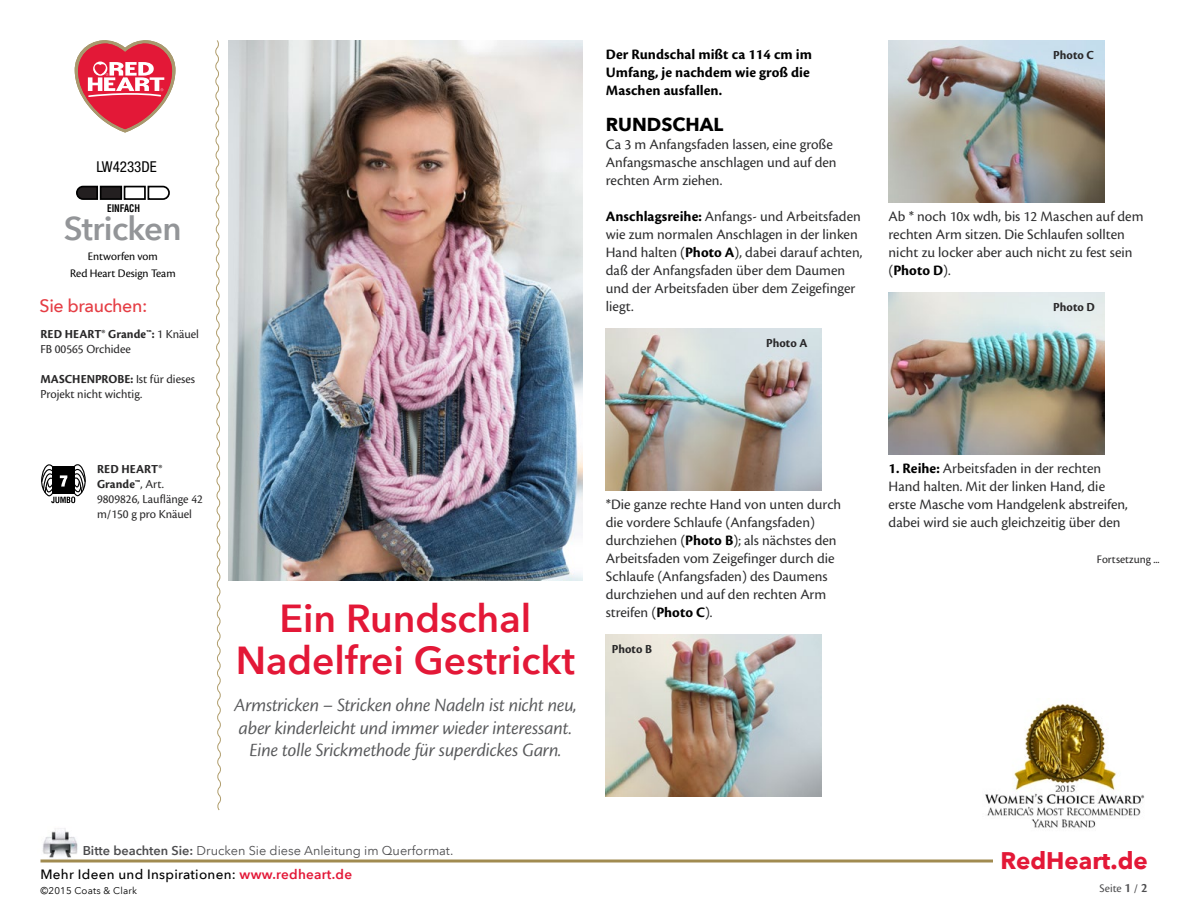
<style>
.page{position:relative;width:1188px;height:918px;background:#fff}
.page>*{position:absolute;margin:0;border:0;box-sizing:border-box;transform-origin:0 0}
.t1{font:600 39px/42px "Avenir Next LT Pro";color:#e31837;text-align:center}
.t2{font:600 33px "Avenir Next LT Pro";letter-spacing:-.02em;color:#939598}
.t3{font:700 24px "Avenir Next LT Pro";color:#e31837}
.t4{font:19.5px/22.5px "Cronos Pro Disp It";letter-spacing:-.005em;color:#58595b;text-align:center}
.t5{font:700 18.75px "Avenir Next LT Pro";color:#000}
.t6{font:500 18px "Avenir Next LT Pro";letter-spacing:-.02em;color:#e53d44}
.t7{font:15px/18px "Cronos Pro";color:#2e2e2f}
.t8{font:700 15px/18px "Cronos Pro";color:#000}
.t9{font:condensed 15px "Helvetica Neue LT Std";color:#000}
.t10{font:500 13.5px "Avenir Next LT Pro";letter-spacing:.02em;color:#000}
.t11{font:12.75px/15px "Cronos Pro";color:#292829}
.t12{font:12.75px "Avenir Next LT Pro";color:#4d4d4f}
.t13{font:700 12.75px "Cronos Pro";color:#292829}
.t14{font:12px/17.2px "Cronos Pro Subh";color:#000;text-align:center}
.t15{font:12px "Cronos Pro";color:#292829}
.t16{font:12px "Cronos Pro";letter-spacing:-.005em;color:#4d4d4f}
.t17{font:700 condensed 10.2px "Helvetica LT Std";color:#000;scale:.9 1}
.t18{font:9.75px "Avenir Next LT Pro";letter-spacing:.02em;color:#000}
.s1{font-weight:700}
.s2{font-weight:700;color:#000}
.s3{font-weight:600}
.s4{font-weight:600;color:#e31837}
.s5{font-family:"Cronos Pro Semibold Subh";font-size:13.5px}
</style>
<div class="page">
<hr style="left:40px;top:860px;width:953px;height:2px;background:#a18b50">
<img style="left:42px;top:828px;width:36px;height:30px">
<img style="left:985px;top:704px;width:160px;height:124px">
<svg style="left:75px;top:40px;width:100px;height:92px"></svg>
<img style="left:889px;top:40px;width:216px;height:162px">
<img style="left:889px;top:292px;width:216px;height:162px">
<img style="left:606px;top:328px;width:216px;height:162px">
<img style="left:606px;top:634px;width:216px;height:162px">
<svg style="left:215px;top:40px;width:6px;height:771px"></svg>
<img style="left:229px;top:40px;width:353px;height:540px">
<svg style="left:76px;top:185px;width:94px;height:15px"></svg>
<div style="left:101px;top:187px;width:20px;height:12px;background:#231f20"></div>
<div style="left:100px;top:186px;width:22px;height:14px;border:2px solid #000"></div>
<svg style="left:41px;top:464px;width:45px;height:39px"></svg>
<p class="t9" style="left:96px;top:158px;width:62px">LW4233DE</p>
<p class="t17" style="left:94px;top:164px;width:64px">SEHR EINFACH</p>
<p class="t17" style="left:107px;top:202px;width:38px">EINFACH</p>
<h2 class="t2" style="left:64px;top:208px;width:119px">Stricken</h2>
<p class="t14" style="left:70px;top:247px;width:107px">Entworfen vom<br>Red Heart Design Team</p>
<p class="t17" style="left:101px;top:274px;width:51px">SCHWIERIG</p>
<p class="t6" style="left:40px;top:295px;width:109px">Sie brauchen:</p>
<p class="t11" style="left:40px;top:326px;width:160px"><span class="s1">RED HEART® Grande™:</span> 1 Knäuel<br>FB 00565 Orchidee</p>
<p class="t11" style="left:40px;top:371px;width:156px"><span class="s1">MASCHENPROBE:</span> Ist für dieses<br>Projekt nicht wichtig.</p>
<p class="t11" style="left:97px;top:461px;width:107px"><span class="s1">RED HEART®<br>Grande™</span>, Art.<br>9809826, Lauflänge 42 m/150 g pro Knäuel</p>
<p class="t8" style="left:606px;top:45px;width:208px">Der Rundschal mißt ca 114 cm im<br>Umfang, je nachdem wie groß die<br>Maschen ausfallen.</p>
<p class="t5" style="left:606px;top:112px;width:119px">RUNDSCHAL</p>
<p class="t7" style="left:606px;top:135px;width:232px">Ca 3 m Anfangsfaden lassen, eine große<br>Anfangsmasche anschlagen und auf den rechten Arm ziehen.</p>
<p class="t7" style="left:606px;top:207px;width:258px"><span class="s2">Anschlagsreihe:</span> Anfangs- und Arbeitsfaden wie zum normalen Anschlagen in der linken Hand halten (<span class="s2">Photo A</span>), dabei darauf achten, daß der Anfangsfaden über dem Daumen und der Arbeitsfaden über dem Zeigefinger liegt.</p>
<p class="t13" style="left:766px;top:335px;width:43px">Photo A</p>
<p class="t13" style="left:1053px;top:47px;width:42px">Photo C</p>
<p class="t7" style="left:889px;top:207px;width:256px">Ab * noch 10x wdh, bis 12 Maschen auf dem rechten Arm sitzen. Die Schlaufen sollten nicht zu locker aber auch nicht zu fest sein (<span class="s2">Photo D</span>).</p>
<p class="t13" style="left:1053px;top:299px;width:43px">Photo D</p>
<h1 class="t1" style="left:236px;top:597px;width:341px">Ein Rundschal<br>Nadelfrei Gestrickt</h1>
<h3 class="t4" style="left:234px;top:694px;width:344px">Armstricken – Stricken ohne Nadeln ist nicht neu, aber kinderleicht und immer wieder interessant.<br>Eine tolle Srickmethode für superdickes Garn.</h3>
<p class="t7" style="left:606px;top:495px;width:237px">*Die ganze rechte Hand von unten durch die vordere Schlaufe (Anfangsfaden) durchziehen (<span class="s2">Photo B</span>); als nächstes den Arbeitsfaden vom Zeigefinger durch die Schlaufe (Anfangsfaden) des Daumens durchziehen und auf den rechten Arm streifen (<span class="s2">Photo C</span>).</p>
<p class="t13" style="left:612px;top:641px;width:42px">Photo B</p>
<p class="t7" style="left:889px;top:459px;width:241px"><span class="s2">1. Reihe:</span> Arbeitsfaden in der rechten Hand halten. Mit der linken Hand, die erste Masche vom Handgelenk abstreifen, dabei wird sie auch gleichzeitig über den</p>
<p class="t15" style="left:1097px;top:552px;width:64px">Fortsetzung ...</p>
<p class="t12" style="left:83px;top:843px;width:372px"><span class="s3">Bitte beachten Sie:</span> Drucken Sie diese Anleitung im Querformat.</p>
<p class="t18" style="left:40px;top:885px;width:98px">©2015 Coats &amp; Clark</p>
<p class="t10" style="left:40px;top:866px;width:313px">Mehr Ideen und Inspirationen: <span class="s4">www.redheart.de</span></p>
<h3 class="t3" style="left:1001px;top:846px;width:149px">RedHeart.de</h3>
<p class="t16" style="left:1100px;top:881px;width:49px">Seite <span class="s5">1</span> / <span class="s5">2</span></p>
</div>
